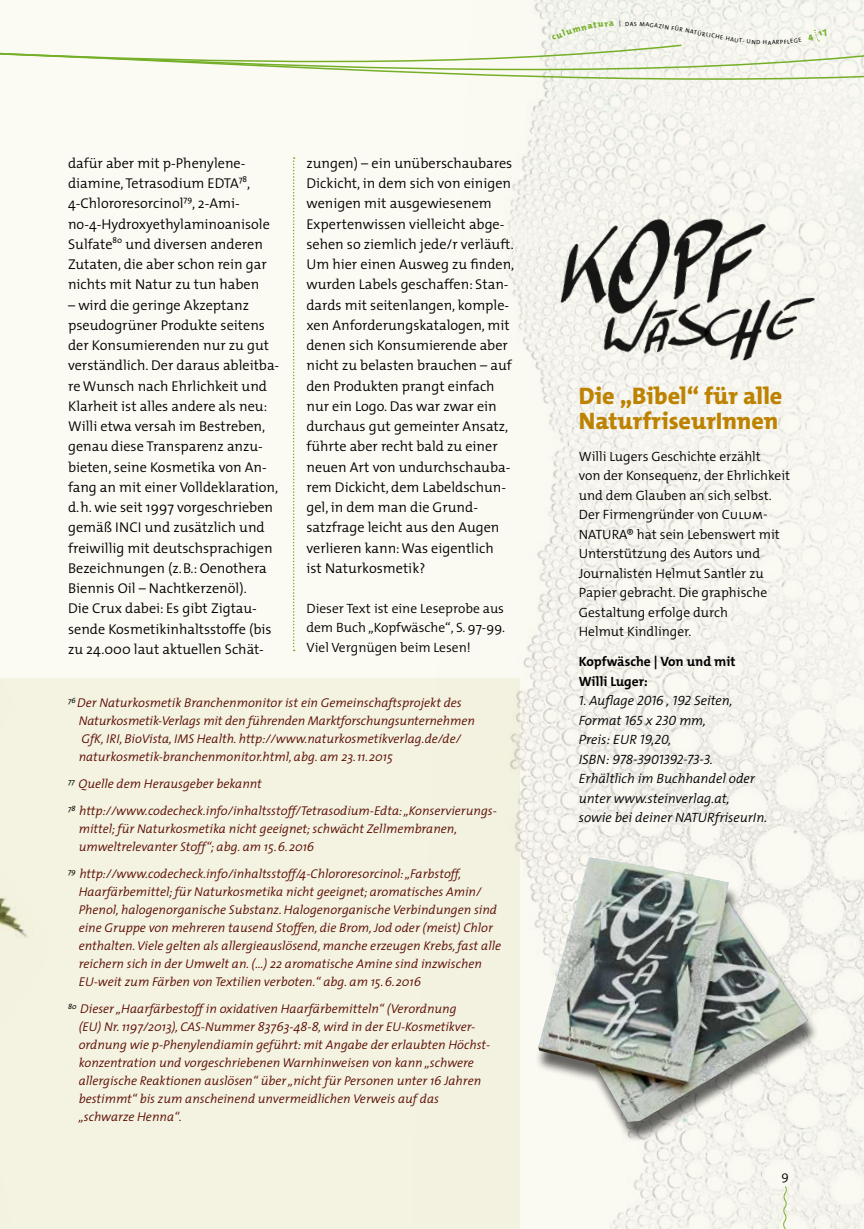
<style>
.page{position:relative;width:864px;height:1229px;background:#fff}
.page>*{position:absolute;margin:0;border:0;box-sizing:border-box;transform-origin:0 0}
.t1{font:800 24px/25.5px "The Mix C4 s";color:#bd8200}
.t2{font:300 14.25px/20.2px "The Mix";color:#000}
.t3{font:300 13.5px/19.5px "The Mix C4 s";color:#000}
.t4{font:italic 300 13.5px/19.5px "The Mix C4 s";color:#000}
.t5{font:300 13.5px/19.5px "The Mix";color:#000;text-align:justify}
.t6{font:700 13.5px/19.5px "The Mix C4 s";color:#000}
.t7{font:italic 300 12.75px/18px "The Mix";color:#5a0a00}
.t8{font:300 12.75px "The Mix";color:#000}
.t9{font:6px "The Mix";color:#000}
</style>
<div class="page">
<div style="left:0;top:0;width:863px;height:1229px;background:#fcfbf3"></div>
<div style="left:0;top:679px;width:519px;height:550px;background:#f4f3e1"></div>
<img style="left:412px;top:0;width:451px;height:1229px">
<svg style="left:293px;top:157px;width:1px;height:494px"></svg>
<svg style="left:781px;top:1185px;width:6px;height:44px"></svg>
<svg style="left:0;top:11px;width:863px;height:107px"></svg>
<img style="left:679px;top:214px;width:52px;height:87px">
<img style="left:554px;top:222px;width:46px;height:87px">
<img style="left:699px;top:222px;width:74px;height:84px">
<img style="left:600px;top:214px;width:79px;height:95px">
<img style="left:597px;top:294px;width:65px;height:63px">
<img style="left:641px;top:309px;width:39px;height:46px">
<img style="left:664px;top:301px;width:47px;height:47px">
<img style="left:701px;top:307px;width:23px;height:42px">
<img style="left:724px;top:298px;width:51px;height:66px">
<img style="left:762px;top:295px;width:58px;height:50px">
<div style="left:534px;top:862px;width:285px;height:280px;background:#000;opacity:.6"></div>
<img style="left:554px;top:863px;width:33px;height:123px">
<img style="left:0;top:678px;width:45px;height:259px">
<svg style="left:551px;top:21px;width:62px;height:19px"></svg>
<svg style="left:629px;top:22px;width:49px;height:9px"></svg>
<svg style="left:720px;top:35px;width:81px;height:9px"></svg>
<svg style="left:807px;top:29px;width:20px;height:12px"></svg>
<p class="t2" style="left:68px;top:152px;width:203px">dafür aber mit p-Phenylene&shy;diamine, Tetrasodium EDTA<sup>78</sup>,<br>4-Chlororesorcinol<sup>79</sup>, 2-Ami&shy;no-4-Hydroxyethylaminoanisole<br>Sulfate<sup>80</sup> und diversen anderen<br>Zutaten, die aber schon rein gar nichts mit Natur zu tun haben</p>
<p class="t2" style="left:68px;top:294px;width:213px">– wird die geringe Akzeptanz pseudogrüner Produkte seitens der Konsumierenden nur zu gut verständlich. Der daraus ableitba&shy;re Wunsch nach Ehrlichkeit und<br>Klarheit ist alles andere als neu:<br>Willi etwa versah im Bestreben, genau diese Transparenz anzu&shy;bieten, seine Kosmetika von An&shy;fang an mit einer Volldeklaration, d.h. wie seit 1997 vorgeschrieben gemäß INCI und zusätzlich und freiwillig mit deutschsprachigen<br>Bezeichnungen (z.B.: Oenothera<br>Biennis Oil – Nachtkerzenöl).<br>Die Crux dabei: Es gibt Zigtau&shy;sende Kosmetikinhaltsstoffe (bis zu 24.000 laut aktuellen Schät-</p>
<p class="t2" style="left:306px;top:152px;width:209px">zungen) – ein unüberschaubares<br>Dickicht, in dem sich von einigen wenigen mit ausgewiesenem<br>Expertenwissen vielleicht abge&shy;sehen so ziemlich jede/r verläuft.<br>Um hier einen Ausweg zu finden, wurden Labels geschaffen: Stan&shy;dards mit seitenlangen, komple&shy;xen Anforderungskatalogen, mit denen sich Konsumierende aber nicht zu belasten brauchen – auf den Produkten prangt einfach nur ein Logo. Das war zwar ein durchaus gut gemeinter Ansatz, führte aber recht bald zu einer neuen Art von undurchschauba&shy;rem Dickicht, dem Labeldschun&shy;gel, in dem man die Grund&shy;satzfrage leicht aus den Augen verlieren kann: Was eigentlich<br>ist Naturkosmetik?</p>
<p class="t5" style="left:306px;top:598px;width:200px">Dieser Text ist eine Leseprobe aus dem Buch „Kopfwäsche“, S. 97-99.<br>Viel Vergnügen beim Lesen!</p>
<p class="t7" style="left:79px;top:693px;width:397px;text-indent:-11px"><sup>76</sup> Der Naturkosmetik Branchenmonitor ist ein Gemeinschaftsprojekt des Naturkosmetik-Verlags mit den führenden Marktforschungsunternehmen GfK, IRI, BioVista, IMS Health. http://www.naturkosmetikverlag.de/de/ naturkosmetik-branchenmonitor.html, abg. am 23.11.2015</p>
<p class="t7" style="left:68px;top:770px;width:430px;line-height:27px"><sup>77</sup> Quelle dem Herausgeber bekannt<br><sup>78</sup> http://www.codecheck.info/inhaltsstoff/Tetrasodium-Edta: „Konservierungs-</p>
<p class="t7" style="left:79px;top:819px;width:380px">mittel; für Naturkosmetika nicht geeignet; schwächt Zellmembranen, umweltrelevanter Stoff“; abg. am 15.6.2016</p>
<p class="t7" style="left:79px;top:864px;width:423px;text-indent:-11px"><sup>79</sup> http://www.codecheck.info/inhaltsstoff/4-Chlororesorcinol: „Farbstoff, Haarfärbemittel; für Naturkosmetika nicht geeignet; aromatisches Amin/ Phenol, halogenorganische Substanz. Halogenorganische Verbindungen sind eine Gruppe von mehreren tausend Stoffen, die Brom, Jod oder (meist) Chlor enthalten. Viele gelten als allergieauslösend, manche erzeugen Krebs, fast alle reichern sich in der Umwelt an. (…) 22 aromatische Amine sind inzwischen EU-weit zum Färben von Textilien verboten.“ abg. am 15.6.2016</p>
<p class="t7" style="left:79px;top:999px;width:413px;text-indent:-11px"><sup>80</sup> Dieser „Haarfärbestoff in oxidativen Haarfärbemitteln“ (Verordnung<br>(EU) Nr. 1197/2013), CAS-Nummer 83763-48-8, wird in der EU-Kosmetikver&shy;ordnung wie p-Phenylendiamin geführt: mit Angabe der erlaubten Höchst&shy;konzentration und vorgeschriebenen Warnhinweisen von kann „schwere allergische Reaktionen auslösen“ über „nicht für Personen unter 16 Jahren bestimmt“ bis zum anscheinend unvermeidlichen Verweis auf das „schwarze Henna“.</p>
<p class="t9" style="left:625px;top:18px;width:6px">D</p>
<p class="t9" style="left:680px;top:24px;width:42px;rotate:11deg">R NATÜRLICH</p>
<p class="t9" style="left:767px;top:37px;width:5px">A</p>
<h1 class="t1" style="left:578px;top:383px;width:205px">Die „Bibel“ für alle<br>NaturfriseurInnen</h1>
<p class="t3" style="left:578px;top:447px;width:213px">Willi Lugers Geschichte erzählt<br>von der Konsequenz, der Ehrlichkeit und dem Glauben an sich selbst.<br>Der Firmengründer von Culum-<br>NATURA® hat sein Lebenswert mit<br>Unterstützung des Autors und<br>Journalisten Helmut Santler zu<br>Papier gebracht. Die graphische<br>Gestaltung erfolge durch<br>Helmut Kindlinger.</p>
<p class="t6" style="left:578px;top:652px;width:158px">Kopfwäsche | Von und mit<br>Willi Luger:</p>
<p class="t4" style="left:578px;top:691px;width:190px">1. Auflage 2016 , 192 Seiten,<br>Format 165 x 230 mm,<br>Preis: EUR 19,20,<br>ISBN: 978-3901392-73-3.<br>Erhältlich im Buchhandel oder unter www.steinverlag.at,<br>sowie bei deiner NATURfriseurIn.</p>
<p class="t8" style="left:781px;top:1165px;width:9px">9</p>
</div>
